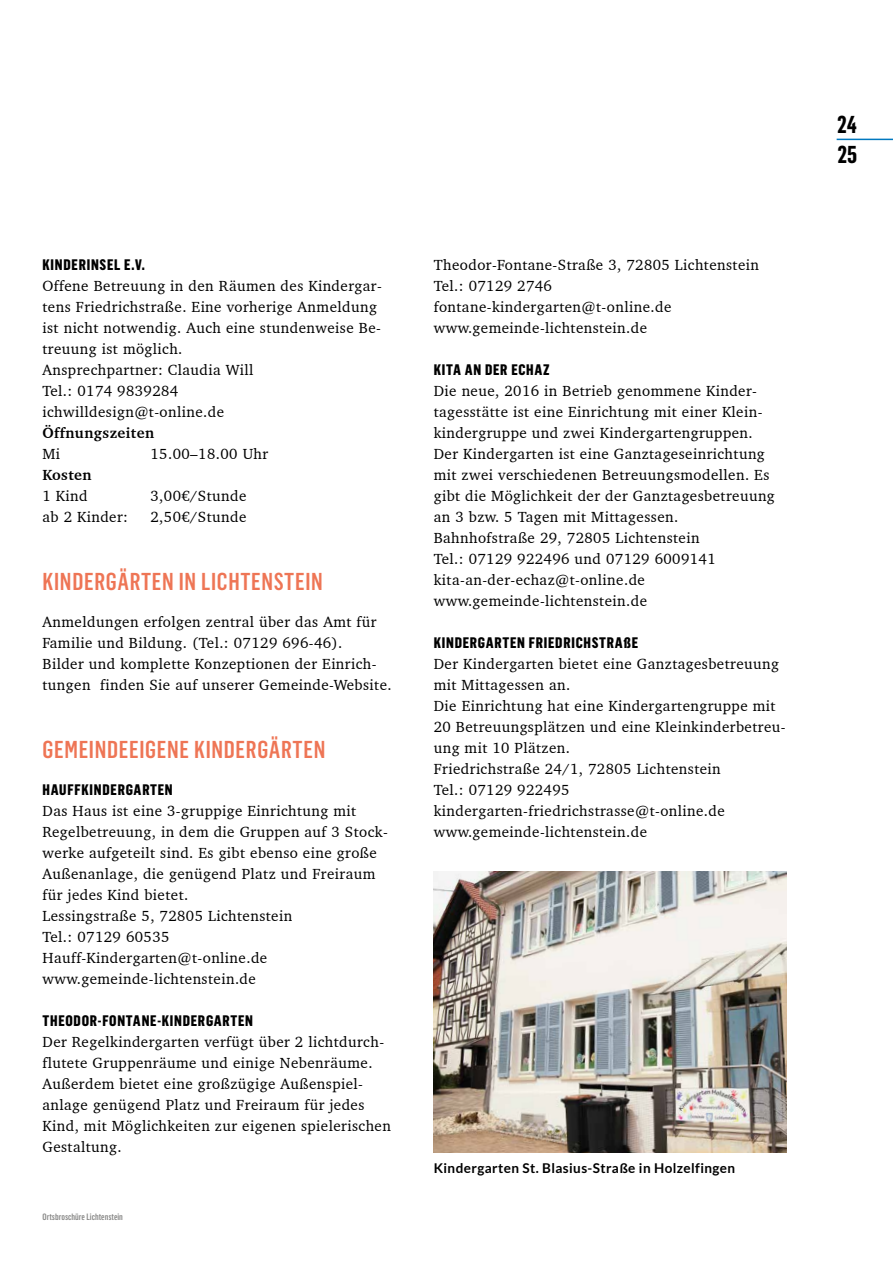
<style>
.page{position:relative;width:893px;height:1263px;background:#fff}
.page>*{position:absolute;margin:0;border:0;box-sizing:border-box;transform-origin:0 0}
.t1{font:500 24px "Flama Condensed";letter-spacing:.03em;color:#ee7555}
.t2{font:700 24px/30px "Flama Condensed";color:#000}
.t3{font:15px/21px "Charter BT Pro";letter-spacing:.03em;color:#000}
.t4{font:800 15px "Flama Condensed";letter-spacing:.05em;color:#000}
.t5{font:700 15px "Charter BT Pro";letter-spacing:.03em;color:#000}
.t6{font:700 13.5px "Lato";letter-spacing:.03em;color:#000}
.t7{font:500 9px "Flama Condensed";color:#878786}
</style>
<div class="page">
<img style="left:434px;top:872px;width:353px;height:280px">
<hr style="left:837px;top:139px;width:56px;height:1px;background:#0078bf">
<p class="t4" style="left:43px;top:255px;width:104px">KINDERINSEL E.V.</p>
<p class="t3" style="left:43px;top:275px;width:341px">Offene Betreuung in den Räumen des Kindergar&shy;tens Friedrichstraße. Eine vorherige Anmeldung ist nicht notwendig. Auch eine stundenweise Be&shy;treuung ist möglich.<br>Ansprechpartner: Claudia Will<br>Tel.: 0174 9839284<br>ichwilldesign@t-online.de</p>
<p class="t5" style="left:43px;top:423px;width:113px">Öffnungszeiten</p>
<p class="t3" style="left:43px;top:443px;width:19px">Mi</p>
<p class="t3" style="left:151px;top:443px;width:119px">15.00–18.00 Uhr</p>
<p class="t5" style="left:43px;top:465px;width:51px">Kosten</p>
<p class="t3" style="left:43px;top:485px;width:47px">1 Kind</p>
<p class="t3" style="left:151px;top:485px;width:97px">3,00€/Stunde</p>
<p class="t3" style="left:43px;top:506px;width:87px">ab 2 Kinder:</p>
<p class="t3" style="left:151px;top:506px;width:97px">2,50€/Stunde</p>
<h1 class="t1" style="left:43px;top:566px;width:282px">KINDERGÄRTEN IN LICHTENSTEIN</h1>
<p class="t3" style="left:43px;top:611px;width:351px">Anmeldungen erfolgen zentral über das Amt für Familie und Bildung. (Tel.: 07129 696-46).<br>Bilder und komplette Konzeptionen der Einrich&shy;tungen finden Sie auf unserer Gemeinde-Website.</p>
<h1 class="t1" style="left:43px;top:734px;width:284px">GEMEINDEEIGENE KINDERGÄRTEN</h1>
<p class="t4" style="left:43px;top:780px;width:132px">HAUFFKINDERGARTEN</p>
<p class="t3" style="left:43px;top:800px;width:347px">Das Haus ist eine 3-gruppige Einrichtung mit Regelbetreuung, in dem die Gruppen auf 3 Stock&shy;werke aufgeteilt sind. Es gibt ebenso eine große Außenanlage, die genügend Platz und Freiraum für jedes Kind bietet.<br>Lessingstraße 5, 72805 Lichtenstein<br>Tel.: 07129 60535<br>Hauff-Kindergarten@t-online.de www.gemeinde-lichtenstein.de</p>
<p class="t4" style="left:43px;top:1011px;width:212px">THEODOR-FONTANE-KINDERGARTEN</p>
<p class="t3" style="left:43px;top:1031px;width:350px">Der Regelkindergarten verfügt über 2 lichtdurch&shy;flutete Gruppenräume und einige Nebenräume.<br>Außerdem bietet eine großzügige Außenspiel&shy;anlage genügend Platz und Freiraum für jedes Kind, mit Möglichkeiten zur eigenen spielerischen Gestaltung.</p>
<p class="t7" style="left:43px;top:1211px;width:82px">Ortsbroschüre Lichtenstein</p>
<p class="t3" style="left:434px;top:254px;width:327px">Theodor-Fontane-Straße 3, 72805 Lichtenstein Tel.: 07129 2746 fontane-kindergarten@t-online.de www.gemeinde-lichtenstein.de</p>
<p class="t4" style="left:434px;top:360px;width:117px">KITA AN DER ECHAZ</p>
<p class="t3" style="left:434px;top:380px;width:343px">Die neue, 2016 in Betrieb genommene Kinder&shy;tagesstätte ist eine Einrichtung mit einer Klein&shy;kindergruppe und zwei Kindergartengruppen.<br>Der Kindergarten ist eine Ganztageseinrichtung mit zwei verschiedenen Betreuungsmodellen. Es gibt die Möglichkeit der der Ganztagesbetreuung an 3 bzw. 5 Tagen mit Mittagessen.<br>Bahnhofstraße 29, 72805 Lichtenstein<br>Tel.: 07129 922496 und 07129 6009141 kita-an-der-echaz@t-online.de www.gemeinde-lichtenstein.de</p>
<p class="t4" style="left:434px;top:633px;width:206px">KINDERGARTEN FRIEDRICHSTRASE</p>
<p class="t3" style="left:434px;top:653px;width:353px">Der Kindergarten bietet eine Ganztagesbetreuung mit Mittagessen an.<br>Die Einrichtung hat eine Kindergartengruppe mit 20 Betreuungsplätzen und eine Kleinkinderbetreu&shy;ung mit 10 Plätzen.<br>Friedrichstraße 24/1, 72805 Lichtenstein<br>Tel.: 07129 922495 kindergarten-friedrichstrasse@t-online.de www.gemeinde-lichtenstein.de</p>
<p class="t6" style="left:434px;top:1160px;width:303px">Kindergarten St. Blasius-Straße in Holzelfingen</p>
<h1 class="t2" style="left:837px;top:109px;width:21px">24<br>25</h1>
</div>
